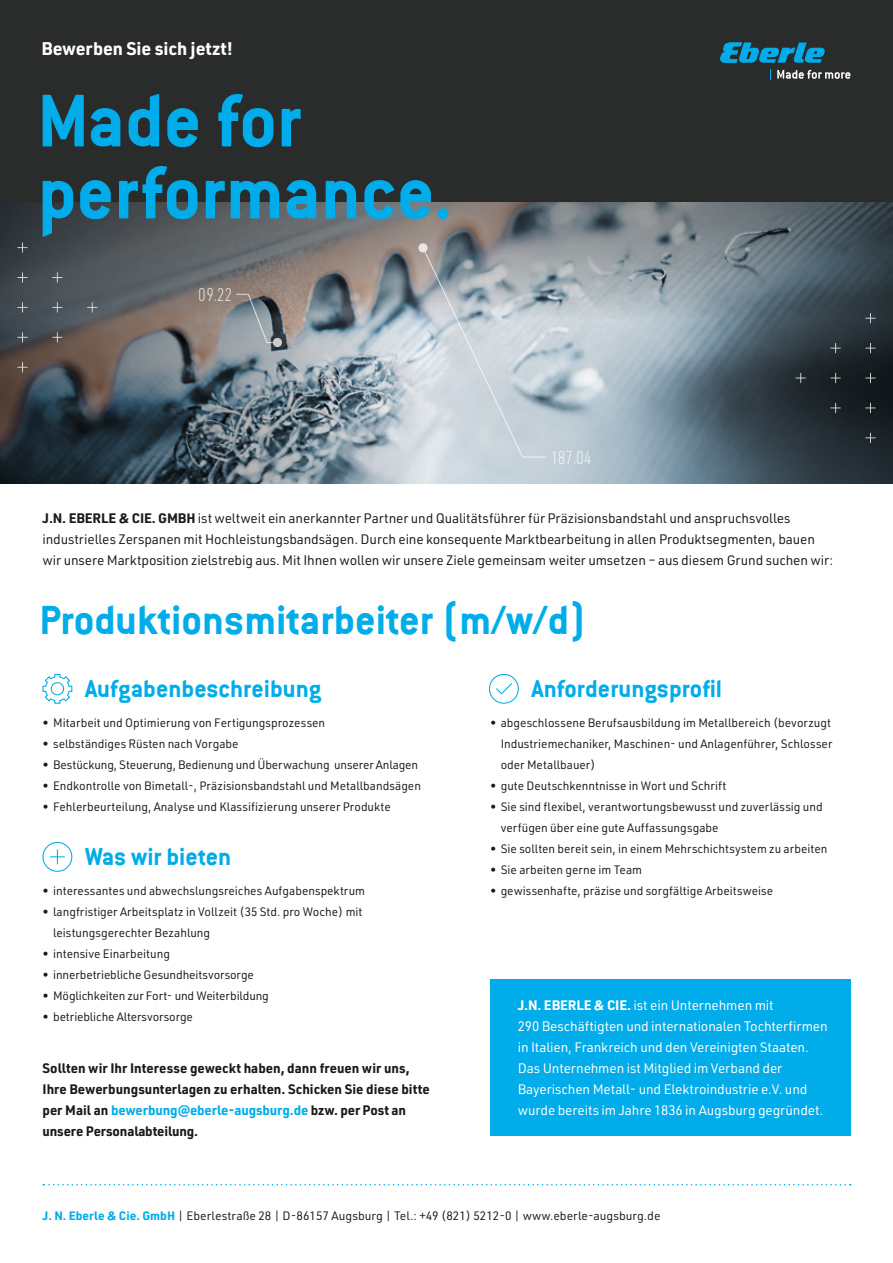
<style>
.page{position:relative;width:893px;height:1263px;background:#fff}
.page>*{position:absolute;margin:0;border:0;box-sizing:border-box;transform-origin:0 0}
.t1{font:45px "Eberle Conduit ITC Std Bold";color:#00ace9}
.t2{font:27px "Eberle Conduit ITC Std Bold";color:#00ace9}
.t3{font:700 18px "URWDIN";letter-spacing:-.005em;color:#fff}
.t4{font:300 18px "URWDIN Cond";color:#fff}
.t5{font:13.5px/21px "URWDIN";letter-spacing:-.01em;color:#1a1a18}
.t6{font:13.5px/21px "URWDIN";letter-spacing:-.01em;color:#fff}
.t7{font:700 13.5px/21px "URWDIN";color:#1a1a18}
.t8{font:12px/21px "URWDIN";color:#1a1a18}
.s1{font-weight:700}
.s2{color:#00ace9}
.s3{font-weight:700;color:#00ace9}
</style>
<div class="page">
<svg style="left:0;top:202px;width:893px;height:282px;background:#5b666e"></svg>
<div style="left:0;top:0;width:893px;height:202px;background:#2a2c2c"></div>
<div style="left:489px;top:674px;width:30px;height:30px;border:1px solid #00ace9;border-radius:50%"></div>
<svg style="left:496px;top:683px;width:17px;height:12px"></svg>
<svg style="left:42px;top:673px;width:31px;height:31px"></svg>
<div style="left:51px;top:683px;width:13px;height:12px;background:#fff;border-radius:50%"></div>
<div style="left:51px;top:682px;width:13px;height:13px;border:1px solid #00ace9;border-radius:50%"></div>
<div style="left:42px;top:842px;width:30px;height:30px;border:1px solid #00ace9;border-radius:50%"></div>
<svg style="left:50px;top:849px;width:15px;height:15px"></svg>
<svg style="left:720px;top:43px;width:105px;height:20px"></svg>
<svg style="left:777px;top:70px;width:73px;height:9px"></svg>
<svg style="left:43px;top:166px;width:386px;height:71px"></svg>
<svg style="left:43px;top:94px;width:258px;height:53px"></svg>
<div style="left:212px;top:263px;width:105px;height:119px;background:#000d16;opacity:.75"></div>
<svg style="left:236px;top:293px;width:42px;height:50px;background:#7d858a"></svg>
<svg style="left:273px;top:338px;width:9px;height:9px"></svg>
<svg style="left:17px;top:242px;width:11px;height:11px"></svg>
<svg style="left:17px;top:272px;width:11px;height:11px"></svg>
<svg style="left:52px;top:272px;width:10px;height:11px"></svg>
<svg style="left:17px;top:302px;width:11px;height:10px"></svg>
<svg style="left:52px;top:302px;width:10px;height:10px"></svg>
<svg style="left:87px;top:302px;width:10px;height:10px"></svg>
<svg style="left:17px;top:332px;width:11px;height:10px"></svg>
<svg style="left:52px;top:332px;width:10px;height:10px"></svg>
<svg style="left:17px;top:362px;width:11px;height:10px"></svg>
<svg style="left:362px;top:187px;width:228px;height:297px;background:#97a3aa"></svg>
<svg style="left:418px;top:243px;width:10px;height:9px"></svg>
<svg style="left:422px;top:247px;width:125px;height:211px;background:#bec7cd"></svg>
<svg style="left:865px;top:313px;width:11px;height:10px"></svg>
<svg style="left:865px;top:343px;width:11px;height:10px"></svg>
<svg style="left:830px;top:343px;width:11px;height:10px"></svg>
<svg style="left:865px;top:373px;width:11px;height:10px"></svg>
<svg style="left:830px;top:373px;width:11px;height:10px"></svg>
<svg style="left:796px;top:373px;width:10px;height:10px"></svg>
<svg style="left:865px;top:403px;width:11px;height:10px"></svg>
<svg style="left:830px;top:403px;width:11px;height:10px"></svg>
<svg style="left:865px;top:433px;width:11px;height:10px"></svg>
<svg style="left:43px;top:1184px;width:808px;height:1px"></svg>
<div style="left:490px;top:979px;width:360px;height:157px;background:#00ace9"></div>
<h3 class="t3" style="left:41px;top:37px;width:193px">Bewerben Sie sich jetzt!</h3>
<h3 class="t4" style="left:199px;top:283px;width:35px">09.22</h3>
<h3 class="t4" style="left:550px;top:445px;width:43px">187.04</h3>
<p class="t5" style="left:43px;top:507px;width:792px"><span class="s1">J.N. EBERLE &amp; CIE. GMBH</span> ist weltweit ein anerkannter Partner und Qualitätsführer für Präzisionsbandstahl und anspruchsvolles industrielles Zerspanen mit Hochleistungsbandsägen. Durch eine konsequente Marktbearbeitung in allen Produktsegmenten, bauen wir unsere Marktposition zielstrebig aus. Mit Ihnen wollen wir unsere Ziele gemeinsam weiter umsetzen – aus diesem Grund suchen wir:</p>
<h1 class="t1" style="left:39px;top:596px;width:549px">Produktionsmitarbeiter (m/w/d)</h1>
<h2 class="t2" style="left:85px;top:675px;width:238px">Aufgabenbeschreibung</h2>
<p class="t8" style="left:43px;top:712px;width:284px">• Mitarbeit und Optimierung von Fertigungsprozessen</p>
<p class="t8" style="left:43px;top:733px;width:198px">• selbständiges Rüsten nach Vorgabe</p>
<p class="t8" style="left:43px;top:754px;width:377px">• Bestückung, Steuerung, Bedienung und Überwachung unserer Anlagen</p>
<p class="t8" style="left:43px;top:775px;width:380px">• Endkontrolle von Bimetall-, Präzisionsbandstahl und Metallbandsägen</p>
<p class="t8" style="left:43px;top:796px;width:350px">• Fehlerbeurteilung, Analyse und Klassifizierung unserer Produkte</p>
<h2 class="t2" style="left:85px;top:843px;width:148px">Was wir bieten</h2>
<p class="t8" style="left:43px;top:880px;width:324px">• interessantes und abwechslungsreiches Aufgabenspektrum</p>
<p class="t8" style="left:53px;top:901px;width:311px;text-indent:-11px">• langfristiger Arbeitsplatz in Vollzeit (35 Std. pro Woche) mit leistungsgerechter Bezahlung</p>
<p class="t8" style="left:43px;top:943px;width:129px">• intensive Einarbeitung</p>
<p class="t8" style="left:43px;top:964px;width:213px">• innerbetriebliche Gesundheitsvorsorge</p>
<p class="t8" style="left:43px;top:985px;width:228px">• Möglichkeiten zur Fort- und Weiterbildung</p>
<p class="t8" style="left:43px;top:1006px;width:152px">• betriebliche Altersvorsorge</p>
<p class="t7" style="left:43px;top:1057px;width:389px">Sollten wir Ihr Interesse geweckt haben, dann freuen wir uns, Ihre Bewerbungsunterlagen zu erhalten. Schicken Sie diese bitte per Mail an <span class="s2">bewerbung@eberle-augsburg.de</span> bzw. per Post an unsere Personalabteilung.</p>
<h2 class="t2" style="left:531px;top:675px;width:192px">Anforderungsprofil</h2>
<p class="t8" style="left:501px;top:712px;width:333px;text-align:justify;text-indent:-11px">• abgeschlossene Berufsausbildung im Metallbereich (bevorzugt Industriemechaniker, Maschinen- und Anlagenführer, Schlosser oder Metallbauer)</p>
<p class="t8" style="left:490px;top:775px;width:238px">• gute Deutschkenntnisse in Wort und Schrift</p>
<p class="t8" style="left:501px;top:796px;width:323px;text-indent:-11px">• Sie sind flexibel, verantwortungsbewusst und zuverlässig und verfügen über eine gute Auffassungsgabe</p>
<p class="t8" style="left:490px;top:838px;width:339px">• Sie sollten bereit sein, in einem Mehrschichtsystem zu arbeiten</p>
<p class="t8" style="left:490px;top:859px;width:153px">• Sie arbeiten gerne im Team</p>
<p class="t8" style="left:490px;top:880px;width:285px">• gewissenhafte, präzise und sorgfältige Arbeitsweise</p>
<p class="t6" style="left:518px;top:994px;width:312px"><span class="s1">J.N. EBERLE &amp; CIE.</span> ist ein Unternehmen mit<br>290 Beschäftigten und internationalen Tochterfirmen in Italien, Frankreich und den Vereinigten Staaten.<br>Das Unternehmen ist Mitglied im Verband der Bayerischen Metall- und Elektroindustrie e.V. und wurde bereits im Jahre 1836 in Augsburg gegründet.</p>
<p class="t8" style="left:43px;top:1205px;width:620px"><span class="s3">J. N. Eberle &amp; Cie. GmbH</span> | Eberlestraße 28 | D-86157 Augsburg | Tel.: +49 (821) 5212-0 | www.eberle-augsburg.de</p>
</div>
